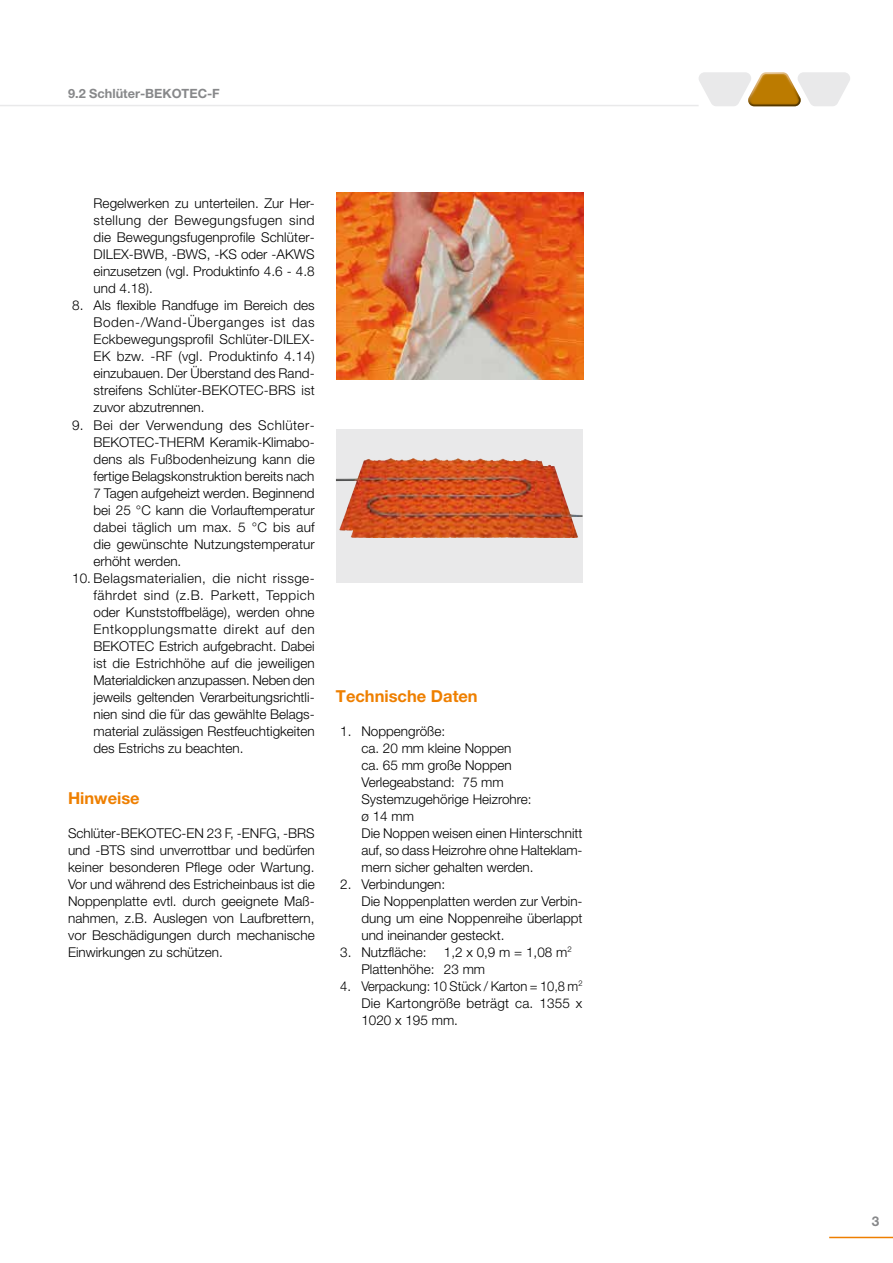
<style>
.page{position:relative;width:893px;height:1263px;background:#fff}
.page>*{position:absolute;margin:0;border:0;box-sizing:border-box;transform-origin:0 0}
.Überschrift{font:700 16.5px "Helvetica Neue LT Pro";color:#ee7f00}
.Fließtext{font:300 13.5px/17px "Helvetica Neue LT Pro";color:#000;text-align:justify}
.Einzug{font:300 13.5px/17px "Helvetica Neue LT Pro";color:#000;text-align:justify}
.Fließtext-2{font:300 13.5px "Helvetica Neue LT Pro";color:#000;scale:.96 1}
.Unter-Überschrift{font:700 13.5px "Helvetica Neue LT Pro";color:#87888a}
.t1{font:700 12.75px "Helvetica Neue LT Pro";color:#87888a}
</style>
<div class="page">
<hr style="left:0;top:105px;width:699px;height:1px;background:#e9e9ea">
<svg style="left:699px;top:72px;width:151px;height:34px"></svg>
<hr style="left:829px;top:1237px;width:64px;height:1px;background:#ee7f00">
<img style="left:337px;top:193px;width:246px;height:187px">
<svg style="left:336px;top:429px;width:247px;height:154px;background:#deb09f"></svg>
<img style="left:336px;top:458px;width:77px;height:80px">
<p class="t1" style="left:68px;top:86px;width:153px">9.2 Schlüter-BEKOTEC-F</p>
<p class="Fließtext" style="left:94px;top:195px;width:223px">Regelwerken zu unterteilen. Zur Her&shy;stellung der Bewegungsfugen sind die Bewegungsfugenprofile Schlüter-DILEX-BWB, -BWS, -KS oder -AKWS einzusetzen (vgl. Produktinfo 4.6 - 4.8 und 4.18).</p>
<p class="Fließtext" style="left:94px;top:297px;width:223px;text-indent:-21px">8. Als flexible Randfuge im Bereich des Boden-/Wand-Überganges ist das Eckbewegungsprofil Schlüter-DILEX-EK bzw. -RF (vgl. Produktinfo 4.14) einzubauen. Der Überstand des Rand&shy;streifens Schlüter-BEKOTEC-BRS ist zuvor abzutrennen.</p>
<p class="Fließtext" style="left:94px;top:416px;width:223px;text-indent:-21px">9. Bei der Verwendung des Schlüter-BEKOTEC-THERM Keramik-Klimabo&shy;dens als Fußbodenheizung kann die fertige Belagskonstruktion bereits nach 7 Tagen aufgeheizt werden. Beginnend bei 25 °C kann die Vorlauftemperatur dabei täglich um max. 5 °C bis auf die gewünschte Nutzungstemperatur erhöht werden.</p>
<p class="Fließtext" style="left:94px;top:569px;width:223px;text-indent:-21px">10. Belagsmaterialien, die nicht rissge&shy;fährdet sind (z.B. Parkett, Teppich oder Kunststoffbeläge), werden ohne Entkopplungsmatte direkt auf den BEKOTEC Estrich aufgebracht. Dabei ist die Estrichhöhe auf die jeweiligen Materialdicken anzupassen. Neben den jeweils geltenden Verarbeitungsrichtli&shy;nien sind die für das gewählte Belags&shy;material zulässigen Restfeuchtigkeiten des Estrichs zu beachten.</p>
<p class="Überschrift" style="left:68px;top:788px;width:73px">Hinweise</p>
<p class="Fließtext" style="left:68px;top:824px;width:248px">Schlüter-BEKOTEC-EN 23 F, -ENFG, -BRS und -BTS sind unverrottbar und bedürfen keiner besonderen Pflege oder Wartung.<br>Vor und während des Estricheinbaus ist die Noppenplatte evtl. durch geeignete Maß&shy;nahmen, z.B. Auslegen von Laufbrettern, vor Beschädigungen durch mechanische Einwirkungen zu schützen.</p>
<p class="Überschrift" style="left:336px;top:685px;width:143px">Technische Daten</p>
<p class="Fließtext" style="left:340px;top:722px;width:107px">1. Noppengröße:</p>
<p class="Einzug" style="left:361px;top:739px;width:152px">ca. 20 mm kleine Noppen</p>
<p class="Einzug" style="left:361px;top:756px;width:152px">ca. 65 mm große Noppen</p>
<p class="Einzug" style="left:361px;top:773px;width:144px">Verlegeabstand: 75 mm</p>
<p class="Einzug" style="left:361px;top:790px;width:172px">Systemzugehörige Heizrohre:</p>
<p class="Einzug" style="left:361px;top:807px;width:54px">ø 14 mm</p>
<p class="Einzug" style="left:361px;top:824px;width:223px">Die Noppen weisen einen Hinterschnitt auf, so dass Heizrohre ohne Halteklam&shy;mern sicher gehalten werden.</p>
<p class="Fließtext" style="left:340px;top:875px;width:107px">2. Verbindungen:</p>
<p class="Einzug" style="left:361px;top:892px;width:223px">Die Noppenplatten werden zur Verbin&shy;dung um eine Noppenreihe überlappt und ineinander gesteckt.</p>
<p class="Fließtext" style="left:340px;top:943px;width:88px">3. Nutzfläche:</p>
<p class="Fließtext" style="left:444px;top:943px;width:129px">1,2 x 0,9 m = 1,08 m<sup>2</sup></p>
<p class="Einzug" style="left:361px;top:960px;width:125px">Plattenhöhe: 23 mm</p>
<p class="Fließtext-2" style="left:340px;top:978px;width:254px">4. Verpackung: 10 Stück / Karton = 10,8 m<sup>2</sup></p>
<p class="Einzug" style="left:361px;top:994px;width:222px">Die Kartongröße beträgt ca. 1355 x<br>1020 x 195 mm.</p>
<p class="Unter-Überschrift" style="left:872px;top:1213px;width:9px">3</p>
</div>
